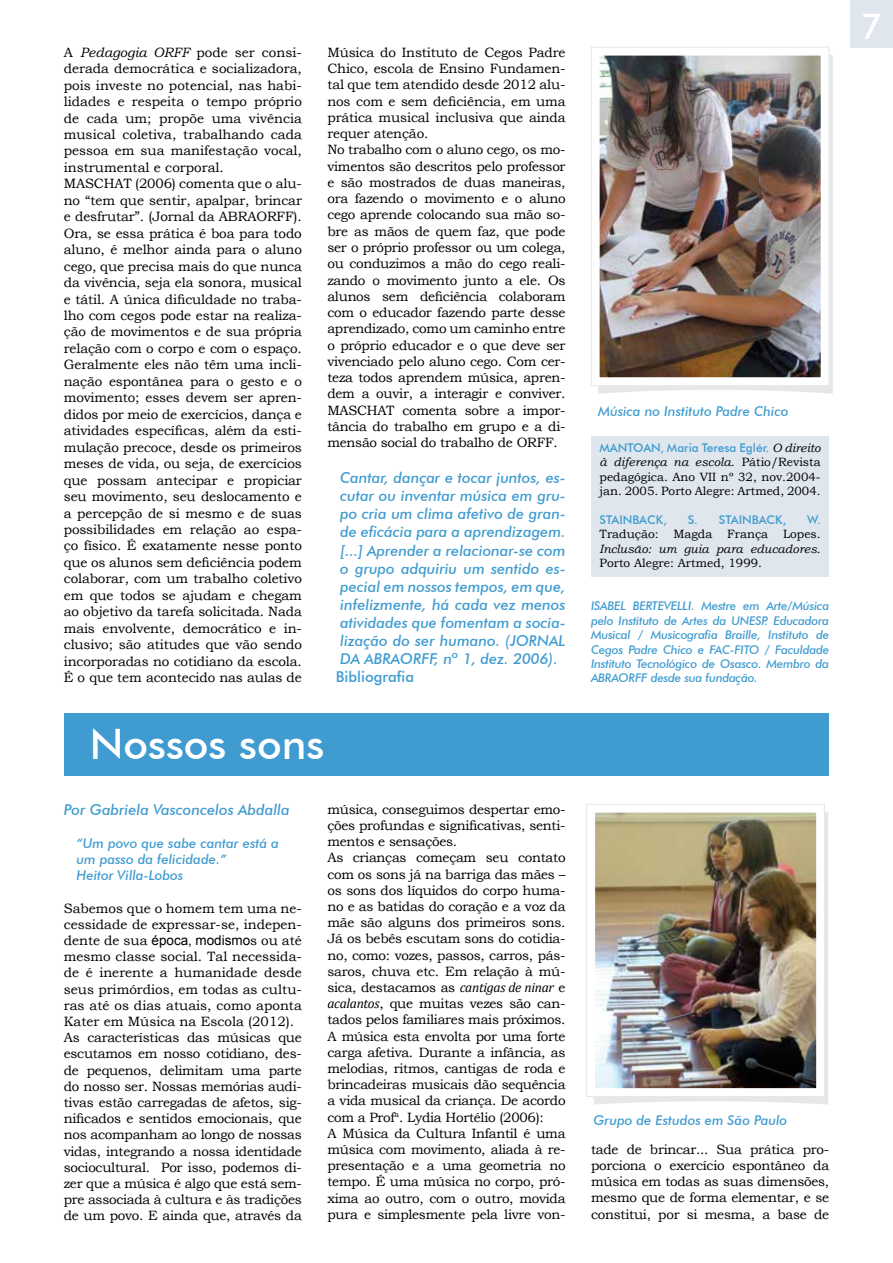
<style>
.page{position:relative;width:893px;height:1263px;background:#fff}
.page>*{position:absolute;margin:0;border:0;box-sizing:border-box;transform-origin:0 0}
.t1{font:500 42px "Futura BT";color:#fff}
.t2{font:500 36px "Futura BT";color:#fff}
.t3{font:italic 500 15px/18px "Futura BT";color:#409cd0;text-align:justify}
.t4{font:500 15px "Futura BT";color:#409cd0}
.t5{font:13.5px/16.2px "Bookman Old Style";letter-spacing:-.02em;color:#000}
.t6{font:italic 500 13.5px/16.2px "Futura BT";color:#409cd0}
.t7{font:italic 500 12px/14.4px "Futura BT";letter-spacing:-.02em;color:#409cd0;text-align:justify}
.t8{font:12px/14.4px "Bookman Old Style";color:#000;text-align:justify}
.t9{font:500 12px "Futura BT";color:#409cd0}
.s1{font-style:italic}
.s2{font-family:"Arial"}
.s3{font-family:"Cambria";font-style:italic}
.s4{font-family:"Bookman Old Style";font-weight:400;font-style:italic;color:#000}
</style>
<div class="page">
<div style="left:591px;top:436px;width:237px;height:140px;background:#dfe6ed"></div>
<div style="left:850px;top:0;width:43px;height:47px;background:#dfe6ed"></div>
<svg style="left:598px;top:55px;width:235px;height:339px;fill:#e6e7e8"></svg>
<img style="left:601px;top:57px;width:218px;height:319px">
<div style="left:591px;top:47px;width:238px;height:339px;border:9px solid #fff"></div>
<div style="left:591px;top:47px;width:238px;height:339px;border:1px solid #e6e7e8"></div>
<div style="left:64px;top:713px;width:764px;height:63px;background:#409cd0"></div>
<svg style="left:594px;top:812px;width:234px;height:292px;fill:#e6e7e8"></svg>
<img style="left:596px;top:814px;width:219px;height:273px">
<div style="left:586px;top:804px;width:239px;height:293px;border:9px solid #fff"></div>
<div style="left:586px;top:804px;width:239px;height:293px;border:1px solid #e6e7e8"></div>
<p class="t5" style="left:64px;top:44px;width:240px">A <span class="s1">Pedagogia ORFF</span> pode ser consi&shy;derada democrática e socializadora, pois investe no potencial, nas habi&shy;lidades e respeita o tempo próprio de cada um; propõe uma vivência musical coletiva, trabalhando cada pessoa em sua manifestação vocal, instrumental e corporal.<br>MASCHAT (2006) comenta que o alu&shy;no “tem que sentir, apalpar, brincar e desfrutar”. (Jornal da ABRAORFF).<br>Ora, se essa prática é boa para todo aluno, é melhor ainda para o aluno cego, que precisa mais do que nunca da vivência, seja ela sonora, musical e tátil. A única dificuldade no traba&shy;lho com cegos pode estar na realiza&shy;ção de movimentos e de sua própria relação com o corpo e com o espaço.<br>Geralmente eles não têm uma incli&shy;nação espontânea para o gesto e o movimento; esses devem ser apren&shy;didos por meio de exercícios, dança e atividades específicas, além da esti&shy;mulação precoce, desde os primeiros meses de vida, ou seja, de exercícios que possam antecipar e propiciar seu movimento, seu deslocamento e a percepção de si mesmo e de suas possibilidades em relação ao espa&shy;ço físico. É exatamente nesse ponto que os alunos sem deficiência podem colaborar, com um trabalho coletivo em que todos se ajudam e chegam ao objetivo da tarefa solicitada. Nada mais envolvente, democrático e in&shy;clusivo; são atitudes que vão sendo incorporadas no cotidiano da escola.<br>É o que tem acontecido nas aulas de</p>
<p class="t5" style="left:327px;top:44px;width:240px">Música do Instituto de Cegos Padre Chico, escola de Ensino Fundamen&shy;tal que tem atendido desde 2012 alu&shy;nos com e sem deficiência, em uma prática musical inclusiva que ainda requer atenção.<br>No trabalho com o aluno cego, os mo&shy;vimentos são descritos pelo professor e são mostrados de duas maneiras, ora fazendo o movimento e o aluno cego aprende colocando sua mão so&shy;bre as mãos de quem faz, que pode ser o próprio professor ou um colega, ou conduzimos a mão do cego reali&shy;zando o movimento junto a ele. Os alunos sem deficiência colaboram com o educador fazendo parte desse aprendizado, como um caminho entre o próprio educador e o que deve ser vivenciado pelo aluno cego. Com cer&shy;teza todos aprendem música, apren&shy;dem a ouvir, a interagir e conviver.<br>MASCHAT comenta sobre a impor&shy;tância do trabalho em grupo e a di&shy;mensão social do trabalho de ORFF.</p>
<p class="t3" style="left:340px;top:469px;width:227px">Cantar, dançar e tocar juntos, es&shy;cutar ou inventar música em gru&shy;po cria um clima afetivo de gran&shy;de eficácia para a aprendizagem. [...] Aprender a relacionar-se com o grupo adquiriu um sentido es&shy;pecial em nossos tempos, em que, infelizmente, há cada vez menos atividades que fomentam a socia&shy;lização do ser humano. (JORNAL DA ABRAORFF, nº 1, dez. 2006).</p>
<p class="t4" style="left:336px;top:667px;width:80px">Bibliografia</p>
<h1 class="t1" style="left:90px;top:718px;width:236px">Nossos sons</h1>
<p class="t3" style="left:64px;top:801px;width:227px">Por Gabriela Vasconcelos Abdalla</p>
<p class="t6" style="left:77px;top:835px;width:204px">“Um povo que sabe cantar está a um passo da felicidade.”<br>Heitor Villa-Lobos</p>
<p class="t5" style="left:64px;top:900px;width:240px">Sabemos que o homem tem uma ne&shy;cessidade de expressar-se, indepen&shy;dente de sua <span class="s2">época, modismo</span>s ou até mesmo classe social. Tal necessida&shy;de é inerente a humanidade desde seus primórdios, em todas as cultu&shy;ras até os dias atuais, como aponta Kater em Música na Escola (2012).<br>As características das músicas que escutamos em nosso cotidiano, des&shy;de pequenos, delimitam uma parte do nosso ser. Nossas memórias audi&shy;tivas estão carregadas de afetos, sig&shy;nificados e sentidos emocionais, que nos acompanham ao longo de nossas vidas, integrando a nossa identidade sociocultural. Por isso, podemos di&shy;zer que a música é algo que está sem&shy;pre associada à cultura e às tradições de um povo. E ainda que, através da</p>
<p class="t5" style="left:327px;top:801px;width:240px">música, conseguimos despertar emo&shy;ções profundas e significativas, senti&shy;mentos e sensações.<br>As crianças começam seu contato com os sons já na barriga das mães – os sons dos líquidos do corpo huma&shy;no e as batidas do coração e a voz da mãe são alguns dos primeiros sons.<br>Já os bebês escutam sons do cotidia&shy;no, como: vozes, passos, carros, pás&shy;saros, chuva etc. Em relação à mú&shy;sica, destacamos as <span class="s3">cantigas de ninar</span> e <span class="s3">acalantos</span>, que muitas vezes são can&shy;tados pelos familiares mais próximos.<br>A música esta envolta por uma forte carga afetiva. Durante a infância, as melodias, ritmos, cantigas de roda e brincadeiras musicais dão sequência a vida musical da criança. De acordo com a Prof<sup>a</sup>. Lydia Hortélio (2006):<br>A Música da Cultura Infantil é uma música com movimento, aliada à re&shy;presentação e a uma geometria no tempo. É uma música no corpo, pró&shy;xima ao outro, com o outro, movida pura e simplesmente pela livre von-</p>
<p class="t6" style="left:598px;top:402px;width:192px">Música no Instituto Padre Chico</p>
<p class="t9" style="left:600px;top:440px;width:223px">MANTOAN, Maria Teresa Eglér. <span class="s4">O direito</span></p>
<p class="t8" style="left:600px;top:455px;width:223px"><span class="s1">à diferença na escola</span>. Pátio/Revista pedagógica. Ano VII nº 32, nov.2004- jan. 2005. Porto Alegre: Artmed, 2004.</p>
<p class="t9" style="left:600px;top:512px;width:69px">STAINBACK,</p>
<p class="t9" style="left:688px;top:512px;width:100px">S. STAINBACK,</p>
<p class="t9" style="left:807px;top:512px;width:15px">W.</p>
<p class="t8" style="left:600px;top:527px;width:223px">Tradução: Magda França Lopes.<br><span class="s1">Inclusão: um guia para educadores</span>.<br>Porto Alegre: Artmed, 1999.</p>
<p class="t7" style="left:591px;top:599px;width:240px">ISABEL BERTEVELLI. Mestre em Arte/Música pelo Instituto de Artes da UNESP. Educadora Musical / Musicografia Braille, Instituto de Cegos Padre Chico e FAC-FITO / Faculdade Instituto Tecnológico de Osasco. Membro da ABRAORFF desde sua fundação.</p>
<p class="t6" style="left:594px;top:1112px;width:195px">Grupo de Estudos em São Paulo</p>
<p class="t5" style="left:591px;top:1141px;width:240px;text-align:justify">tade de brincar... Sua prática pro&shy;porciona o exercício espontâneo da música em todas as suas dimensões, mesmo que de forma elementar, e se constitui, por si mesma, a base de</p>
<h2 class="t2" style="left:861px;top:4px;width:23px">7</h2>
</div>
